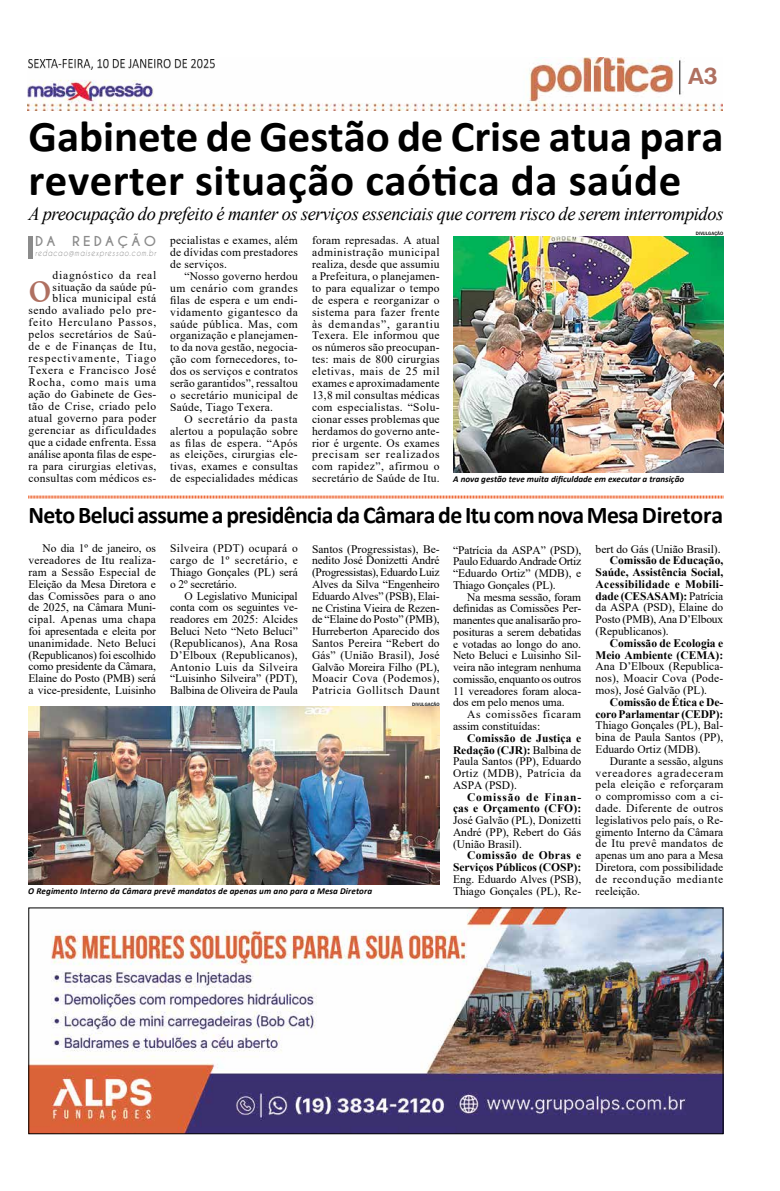
<style>
.page{position:relative;width:780px;height:1191px;background:#fff}
.page>*{position:absolute;margin:0;border:0;box-sizing:border-box;transform-origin:0 0}
.t1{font:46.2px "Times New Roman";color:#af7061}
.t2{font:700 44px/44px "Calibri";color:#000}
.t3{font:700 24px "Calibri";letter-spacing:-.025em;color:#000}
.t4{font:24px "Harabara";color:#af7061}
.t5{font:italic 19px "Times New Roman";letter-spacing:-.02em;color:#000}
.t6{font:700 12.9px "Caviar Dreams";letter-spacing:.24em;color:#8b8b8b;scale:1.04 1}
.t7{font:11.5px/11.8px "Times New Roman";letter-spacing:.02em;color:#000;text-align:justify}
.t8{font:700 11.5px/11.8px "Times New Roman";color:#000;text-align:right}
.t9{font:11.5px/11.8px "Times New Roman";color:#000}
.t10{font:700 11.5px/11.8px "Times New Roman";letter-spacing:.04em;color:#000;text-align:right}
.t11{font:italic 700 9px "Calibri";letter-spacing:.01em;color:#000}
.t12{font:italic 8.3px "Caviar Dreams";letter-spacing:.11em;color:#8b8b8b;scale:.83 1}
.t13{font:500 4.9px "Franklin Gothic";color:#000}
.s1{font-weight:400}
.s2{font-weight:700}
</style>
<div class="page">
<img style="left:28px;top:57px;width:694px;height:54px">
<img style="left:29px;top:60px;width:185px;height:9px">
<img style="left:30px;top:909px;width:691px;height:223px">
<div style="left:28px;top:907px;width:695px;height:227px;border:1px solid #000"></div>
<img style="left:28px;top:707px;width:411px;height:177px">
<img style="left:453px;top:236px;width:270px;height:236px">
<svg style="left:28px;top:495px;width:695px;height:4px"></svg>
<hr style="left:29px;top:236px;width:4px;height:23px;background:#8b8b8b">
<h3 class="t4" style="left:688px;top:63px;width:31px">A3</h3>
<h2 class="t2" style="left:29px;top:114px;width:696px">Gabinete de Gestão de Crise atua para reverter situação caótica da saúde</h2>
<h3 class="t5" style="left:29px;top:201px;width:696px">A preocupação do prefeito é manter os serviços essenciais que correm risco de serem interrompidos</h3>
<p class="t13" style="left:695px;top:230px;width:29px">DIVULGAÇÃO</p>
<p class="t6" style="left:35px;top:234px;width:21px">DA</p>
<p class="t6" style="left:72px;top:234px;width:82px">REDAÇÃO</p>
<p class="t12" style="left:35px;top:248px;width:147px">redacao@maisexpressao.com.br</p>
<p class="t7" style="left:170px;top:234px;width:129px">pecialistas e exames, além de dívidas com prestadores de serviços.</p>
<p class="t7" style="left:170px;top:270px;width:129px;text-indent:14px">“Nosso governo herdou um cenário com grandes filas de espera e um endi&shy;vidamento gigantesco da saúde pública. Mas, com organização e planejamen&shy;to da nova gestão, negocia&shy;ção com fornecedores, to&shy;dos os serviços e contratos serão garantidos”, ressaltou o secretário municipal de Saúde, Tiago Texera.</p>
<p class="t7" style="left:170px;top:412px;width:129px;text-indent:14px">O secretário da pasta alertou a população sobre as filas de espera. “Após as eleições, cirurgias ele&shy;tivas, exames e consultas de especialidades médicas</p>
<p class="t7" style="left:312px;top:234px;width:129px">foram represadas. A atual administração municipal realiza, desde que assumiu a Prefeitura, o planejamen&shy;to para equalizar o tempo de espera e reorganizar o sistema para fazer frente às demandas”, garantiu Texera. Ele informou que os números são preocupan&shy;tes: mais de 800 cirurgias eletivas, mais de 25 mil exames e aproximadamente 13,8 mil consultas médicas com especialistas. “Solu&shy;cionar esses problemas que herdamos do governo ante&shy;rior é urgente. Os exames precisam ser realizados com rapidez”, afirmou o secretário de Saúde de Itu.</p>
<h3 class="t3" style="left:29px;top:498px;width:696px">Neto Beluci assume a presidência da Câmara de Itu com nova Mesa Diretora</h3>
<p class="t7" style="left:28px;top:542px;width:129px;text-indent:14px">No dia 1º de janeiro, os vereadores de Itu realiza&shy;ram a Sessão Especial de Eleição da Mesa Diretora e das Comissões para o ano de 2025, na Câmara Muni&shy;cipal. Apenas uma chapa foi apresentada e eleita por unanimidade. Neto Beluci (Republicanos) foi escolhido como presidente da Câmara, Elaine do Posto (PMB) será a vice-presidente, Luisinho</p>
<p class="t7" style="left:170px;top:542px;width:129px">Silveira (PDT) ocupará o cargo de 1º secretário, e Thiago Gonçales (PL) será o 2º secretário.</p>
<p class="t7" style="left:29px;top:269px;width:129px;text-align:right">diagnóstico da real situação da saúde pú&shy;blica municipal está sendo avaliado pelo pre&shy;feito Herculano Passos, pelos secretários de Saú&shy;de e de Finanças de Itu, respectivamente, Tiago<br>Texera e Francisco José<br>Rocha, como mais uma ação do Gabinete de Ges&shy;tão de Crise, criado pelo atual governo para poder gerenciar as dificuldades que a cidade enfrenta. Essa análise aponta filas de espe&shy;ra para cirurgias eletivas, consultas com médicos es-</p>
<h1 class="t1" style="left:29px;top:254px;width:25px">o</h1>
<p class="t11" style="left:453px;top:473px;width:232px">A nova gestão teve muita dificuldade em executar a transição</p>
<p class="t7" style="left:312px;top:542px;width:129px">Santos (Progressistas), Be&shy;nedito José Donizetti André (Progressistas), Eduardo Luiz Alves da Silva “Engenheiro Eduardo Alves” (PSB), Elai&shy;ne Cristina Vieira de Rezen&shy;de “Elaine do Posto” (PMB), Hurreberton Aparecido dos Santos Pereira “Rebert do Gás” (União Brasil), José Galvão Moreira Filho (PL), Moacir Cova (Podemos), Patricia Gollitsch Daunt</p>
<p class="t9" style="left:595px;top:542px;width:126px">bert do Gás (União Brasil).</p>
<p class="t8" style="left:595px;top:554px;width:129px;text-align:justify;text-indent:14px">Comissão de Educação, Saúde, Assistência Social, Acessibilidade e Mobili&shy;dade (CESASAM): <span class="s1">Patrícia da ASPA (PSD), Elaine do Posto (PMB), Ana D’Elboux (Republicanos).</span></p>
<p class="t8" style="left:595px;top:637px;width:129px">Comissão de Ecologia e<br>Meio Ambiente (CEMA):</p>
<p class="t7" style="left:595px;top:660px;width:129px">Ana D’Elboux (Republica&shy;nos), Moacir Cova (Pode&shy;mos), José Galvão (PL).</p>
<p class="t8" style="left:595px;top:695px;width:129px">Comissão de Ética e De&shy;coro Parlamentar (CEDP):</p>
<p class="t7" style="left:595px;top:719px;width:129px">Thiago Gonçales (PL), Bal&shy;bina de Paula Santos (PP), Eduardo Ortiz (MDB).</p>
<p class="t7" style="left:595px;top:754px;width:129px;text-indent:14px">Durante a sessão, alguns vereadores agradeceram pela eleição e reforçaram o compromisso com a ci&shy;dade. Diferente de outros legislativos pelo país, o Re&shy;gimento Interno da Câmara de Itu prevê mandatos de apenas um ano para a Mesa Diretora, com possibilidade de recondução mediante reeleição.</p>
<p class="t7" style="left:453px;top:543px;width:130px">“Patrícia da ASPA” (PSD), Paulo Eduardo Andrade Ortiz “Eduardo Ortiz” (MDB), e Thiago Gonçales (PL).</p>
<p class="t7" style="left:453px;top:590px;width:130px;text-indent:14px">Na mesma sessão, foram definidas as Comissões Per&shy;manentes que analisarão pro&shy;posituras a serem debatidas e votadas ao longo do ano.<br>Neto Beluci e Luisinho Sil&shy;veira não integram nenhuma comissão, enquanto os outros 11 vereadores foram aloca&shy;dos em pelo menos uma.</p>
<p class="t7" style="left:453px;top:708px;width:130px;text-indent:14px">As comissões ficaram assim constituídas:</p>
<p class="t7" style="left:453px;top:731px;width:130px;text-indent:14px"><span class="s2">Comissão de Justiça e Redação (CJR):</span> Balbina de Paula Santos (PP), Eduardo Ortiz (MDB), Patrícia da ASPA (PSD).</p>
<p class="t10" style="left:453px;top:790px;width:130px">Comissão de Finan&shy;ças e Orçamento (CFO):</p>
<p class="t7" style="left:453px;top:814px;width:130px">José Galvão (PL), Donizetti André (PP), Rebert do Gás (União Brasil).</p>
<p class="t8" style="left:453px;top:849px;width:130px">Comissão de Obras e<br>Serviços Públicos (COSP):</p>
<p class="t9" style="left:453px;top:872px;width:130px">Eng. Eduardo Alves (PSB),<br>Thiago Gonçales (PL), Re-</p>
<p class="t7" style="left:170px;top:589px;width:129px;text-indent:14px">O Legislativo Municipal conta com os seguintes ve&shy;readores em 2025: Alcides Beluci Neto “Neto Beluci” (Republicanos), Ana Rosa D’Elboux (Republicanos), Antonio Luis da Silveira “Luisinho Silveira” (PDT), Balbina de Oliveira de Paula</p>
<p class="t13" style="left:412px;top:701px;width:29px">DIVULGAÇÃO</p>
<p class="t11" style="left:28px;top:885px;width:345px">O Regimento Interno da Câmara prevê mandatos de apenas um ano para a Mesa Diretora</p>
</div>
